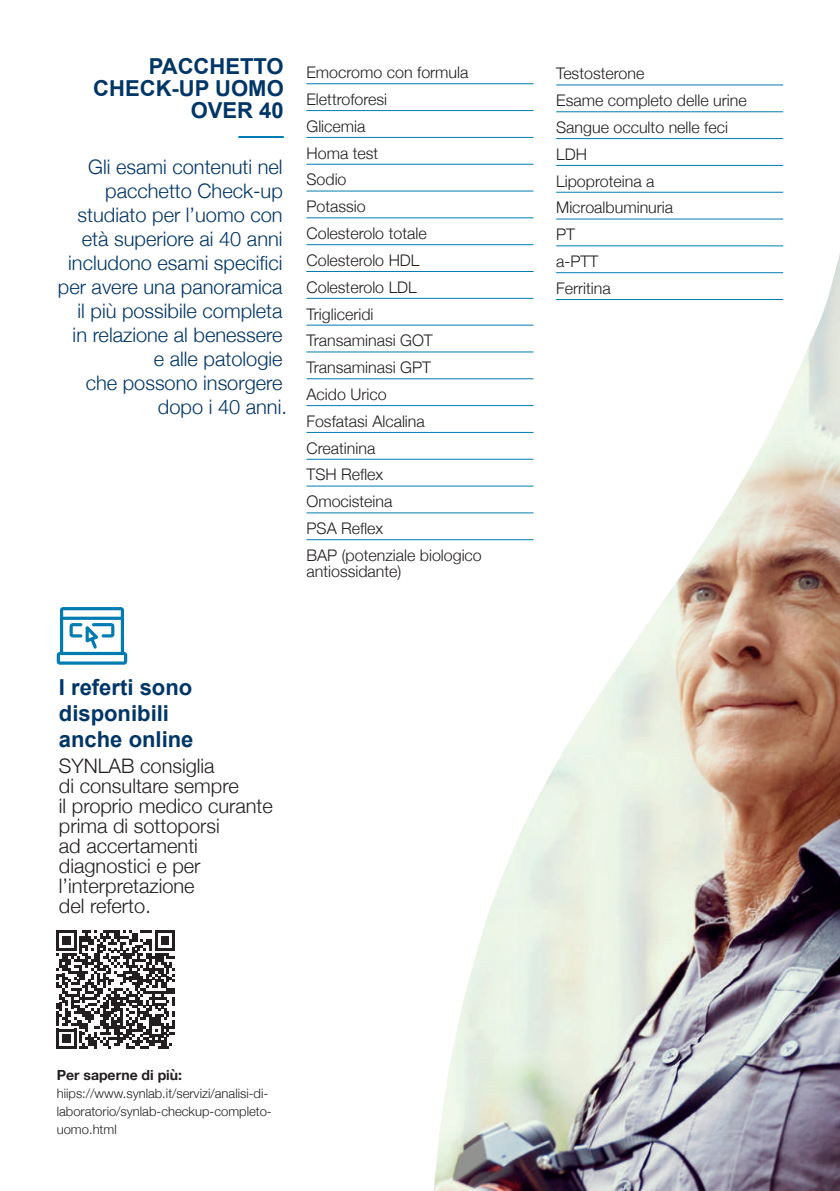
<style>
.page{position:relative;width:840px;height:1191px;background:#fff}
.page>*{position:absolute;margin:0;border:0;box-sizing:border-box;transform-origin:0 0}
.t1{font:700 22px/22px "Arial";color:#003667;text-align:right}
.t2{font:300 20px/24px "Helvetica Neue";color:#003667;text-align:right}
.t3{font:300 20px/20px "Helvetica Neue";color:#231f20}
.t4{font:300 16px/26.8px "Helvetica Neue";color:#231f20}
.t5{font:700 14px "Helvetica Neue";color:#231f20}
.t6{font:300 13px/18px "Helvetica Neue";color:#231f20}
</style>
<div class="page">
<hr style="left:306px;top:83px;width:227px;height:1px;background:#007cb1">
<hr style="left:306px;top:110px;width:227px;height:1px;background:#007cb1">
<hr style="left:306px;top:137px;width:227px;height:1px;background:#007cb1">
<hr style="left:306px;top:164px;width:227px;height:1px;background:#007cb1">
<hr style="left:306px;top:190px;width:227px;height:1px;background:#007cb1">
<hr style="left:306px;top:217px;width:227px;height:1px;background:#007cb1">
<hr style="left:306px;top:244px;width:227px;height:1px;background:#007cb1">
<hr style="left:306px;top:271px;width:227px;height:1px;background:#007cb1">
<hr style="left:306px;top:298px;width:227px;height:1px;background:#007cb1">
<hr style="left:306px;top:325px;width:227px;height:1px;background:#007cb1">
<hr style="left:306px;top:351px;width:227px;height:1px;background:#007cb1">
<hr style="left:306px;top:378px;width:227px;height:1px;background:#007cb1">
<hr style="left:306px;top:405px;width:227px;height:1px;background:#007cb1">
<hr style="left:306px;top:432px;width:227px;height:1px;background:#007cb1">
<hr style="left:306px;top:459px;width:227px;height:1px;background:#007cb1">
<hr style="left:306px;top:485px;width:227px;height:1px;background:#007cb1">
<hr style="left:306px;top:512px;width:227px;height:1px;background:#007cb1">
<hr style="left:306px;top:539px;width:227px;height:1px;background:#007cb1">
<hr style="left:238px;top:136px;width:45px;height:2px;background:#007cb1">
<svg style="left:420px;top:83px;width:364px;height:458px"></svg>
<img style="left:433px;top:253px;width:406px;height:938px">
<hr style="left:556px;top:84px;width:226px;height:1px;background:#007cb1">
<hr style="left:556px;top:111px;width:226px;height:1px;background:#007cb1">
<hr style="left:556px;top:138px;width:226px;height:1px;background:#007cb1">
<hr style="left:556px;top:165px;width:226px;height:1px;background:#007cb1">
<hr style="left:556px;top:192px;width:226px;height:1px;background:#007cb1">
<hr style="left:556px;top:218px;width:226px;height:1px;background:#007cb1">
<hr style="left:556px;top:245px;width:226px;height:1px;background:#007cb1">
<hr style="left:556px;top:272px;width:226px;height:1px;background:#007cb1">
<hr style="left:556px;top:299px;width:226px;height:1px;background:#007cb1">
<svg style="left:57px;top:607px;width:70px;height:57px"></svg>
<svg style="left:56px;top:930px;width:119px;height:119px"></svg>
<h1 class="t1" style="left:93px;top:56px;width:192px">PACCHETTO<br>CHECK-UP UOMO<br>OVER 40</h1>
<p class="t4" style="left:306px;top:58px;width:177px">Emocromo con formula<br>Elettroforesi<br>Glicemia<br>Homa test<br>Sodio<br>Potassio<br>Colesterolo totale<br>Colesterolo HDL<br>Colesterolo LDL<br>Trigliceridi<br>Transaminasi GOT<br>Transaminasi GPT<br>Acido Urico<br>Fosfatasi Alcalina<br>Creatinina<br>TSH Reflex<br>Omocisteina<br>PSA Reflex<br>BAP (potenziale biologico</p>
<p class="t4" style="left:306px;top:556px;width:96px">antiossidante)</p>
<p class="t2" style="left:58px;top:154px;width:230px">Gli esami contenuti nel pacchetto Check-up studiato per l’uomo con età superiore ai 40 anni includono esami specifici per avere una panoramica il più possibile completa<br>in relazione al benessere<br>e alle patologie<br>che possono insorgere dopo i 40 anni.</p>
<h1 class="t1" style="left:59px;top:675px;width:136px;line-height:26px;text-align:left">I referti sono disponibili anche online</h1>
<p class="t3" style="left:59px;top:754px;width:215px">SYNLAB consiglia<br>di consultare sempre<br>il proprio medico curante prima di sottoporsi<br>ad accertamenti diagnostici e per l’interpretazione<br>del referto.</p>
<p class="t5" style="left:57px;top:1064px;width:127px">Per saperne di più:</p>
<p class="t6" style="left:57px;top:1083px;width:216px">hiips://www.synlab.it/servizi/analisi-di&shy;laboratorio/synlab-checkup-completo&shy;uomo.html</p>
<p class="t4" style="left:556px;top:59px;width:192px">Testosterone<br>Esame completo delle urine<br>Sangue occulto nelle feci<br>LDH<br>Lipoproteina a<br>Microalbuminuria<br>PT<br>a-PTT<br>Ferritina</p>
</div>
